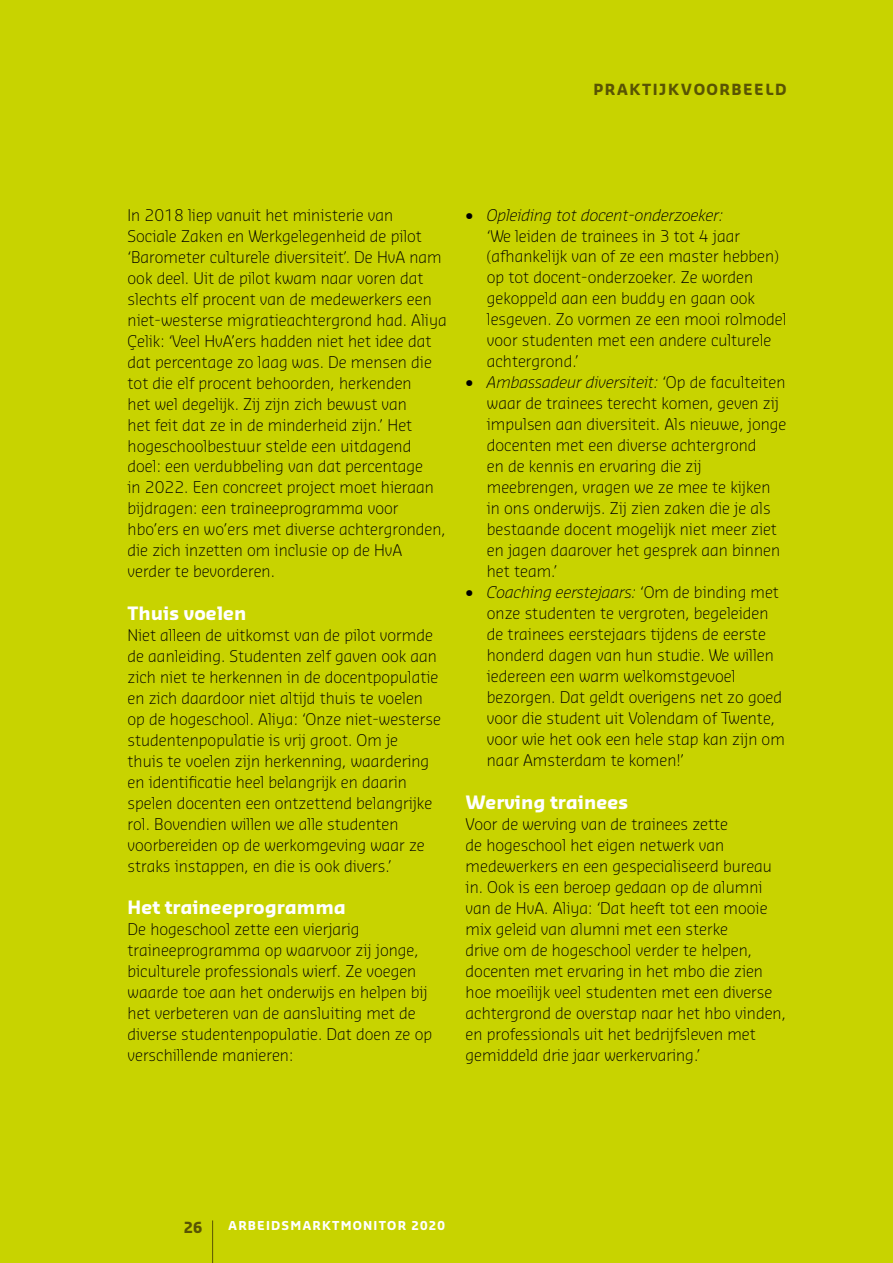
<style>
.page{position:relative;width:893px;height:1263px;background:#c8d300}
.page>*{position:absolute;margin:0;border:0;box-sizing:border-box;transform-origin:0 0}
.t1{font:700 18px "Sansa Pro";color:#fff}
.t2{font:300 15.75px/21px "Sansa Pro";color:#000}
.t3{font:700 15px "Sansa Pro";letter-spacing:.1em;color:#595403}
.t4{font:700 12px "Sansa Pro";letter-spacing:.1em;color:#fff}
.s1{font-style:italic}
</style>
<div class="page">
<hr style="left:212px;top:1220px;width:1px;height:43px;background:#595403">
<p class="t3" style="left:593px;top:79px;width:195px">PRAKTIJKVOORBEELD</p>
<p class="t2" style="left:128px;top:204px;width:321px">In 2018 liep vanuit het ministerie van<br>Sociale Zaken en Werkgelegenheid de pilot ‘Barometer culturele diversiteit’. De HvA nam ook deel. Uit de pilot kwam naar voren dat slechts elf procent van de medewerkers een niet-westerse migratieachtergrond had. Aliya Çelik: ‘Veel HvA’ers hadden niet het idee dat dat percentage zo laag was. De mensen die tot die elf procent behoorden, herkenden<br>het wel degelijk. Zij zijn zich bewust van<br>het feit dat ze in de minderheid zijn.’ Het hogeschoolbestuur stelde een uitdagend doel: een verdubbeling van dat percentage<br>in 2022. Een concreet project moet hieraan bijdragen: een traineeprogramma voor hbo’ers en wo’ers met diverse achtergronden, die zich inzetten om inclusie op de HvA verder te bevorderen.</p>
<p class="t1" style="left:128px;top:601px;width:121px">Thuis voelen</p>
<p class="t2" style="left:128px;top:624px;width:315px">Niet alleen de uitkomst van de pilot vormde de aanleiding. Studenten zelf gaven ook aan zich niet te herkennen in de docentpopulatie en zich daardoor niet altijd thuis te voelen op de hogeschool. Aliya: ‘Onze niet-westerse studentenpopulatie is vrij groot. Om je<br>thuis te voelen zijn herkenning, waardering en identificatie heel belangrijk en daarin spelen docenten een ontzettend belangrijke rol. Bovendien willen we alle studenten voorbereiden op de werkomgeving waar ze straks instappen, en die is ook divers.’</p>
<p class="t1" style="left:128px;top:895px;width:220px">Het traineeprogramma</p>
<p class="t2" style="left:128px;top:918px;width:306px">De hogeschool zette een vierjarig traineeprogramma op waarvoor zij jonge, biculturele professionals wierf. Ze voegen waarde toe aan het onderwijs en helpen bij het verbeteren van de aansluiting met de diverse studentenpopulatie. Dat doen ze op verschillende manieren:</p>
<p class="t2" style="left:487px;top:204px;width:301px;text-indent:-21px">• <span class="s1">Opleiding tot docent-onderzoeker:<br></span>‘We leiden de trainees in 3 tot 4 jaar (afhankelijk van of ze een master hebben) op tot docent-onderzoeker. Ze worden gekoppeld aan een buddy en gaan ook lesgeven. Zo vormen ze een mooi rolmodel voor studenten met een andere culturele achtergrond.’</p>
<p class="t2" style="left:487px;top:372px;width:301px;text-indent:-21px">• <span class="s1">Ambassadeur diversiteit:</span> ‘Op de faculteiten waar de trainees terecht komen, geven zij impulsen aan diversiteit. Als nieuwe, jonge docenten met een diverse achtergrond<br>en de kennis en ervaring die zij meebrengen, vragen we ze mee te kijken in ons onderwijs. Zij zien zaken die je als bestaande docent mogelijk niet meer ziet en jagen daarover het gesprek aan binnen het team.’</p>
<p class="t2" style="left:487px;top:581px;width:299px;text-indent:-21px">• <span class="s1">Coaching eerstejaars:</span> ‘Om de binding met onze studenten te vergroten, begeleiden de trainees eerstejaars tijdens de eerste honderd dagen van hun studie. We willen iedereen een warm welkomstgevoel bezorgen. Dat geldt overigens net zo goed voor die student uit Volendam of Twente, voor wie het ook een hele stap kan zijn om naar Amsterdam te komen!’</p>
<p class="t1" style="left:466px;top:790px;width:164px">Werving trainees</p>
<p class="t2" style="left:466px;top:813px;width:322px">Voor de werving van de trainees zette<br>de hogeschool het eigen netwerk van medewerkers en een gespecialiseerd bureau in. Ook is een beroep gedaan op de alumni van de HvA. Aliya: ‘Dat heeft tot een mooie mix geleid van alumni met een sterke<br>drive om de hogeschool verder te helpen, docenten met ervaring in het mbo die zien hoe moeilijk veel studenten met een diverse achtergrond de overstap naar het hbo vinden, en professionals uit het bedrijfsleven met gemiddeld drie jaar werkervaring.’</p>
<p class="t3" style="left:184px;top:1217px;width:20px">26</p>
<p class="t4" style="left:228px;top:1218px;width:218px">ARBEIDSMARKTMONITOR 2020</p>
</div>
